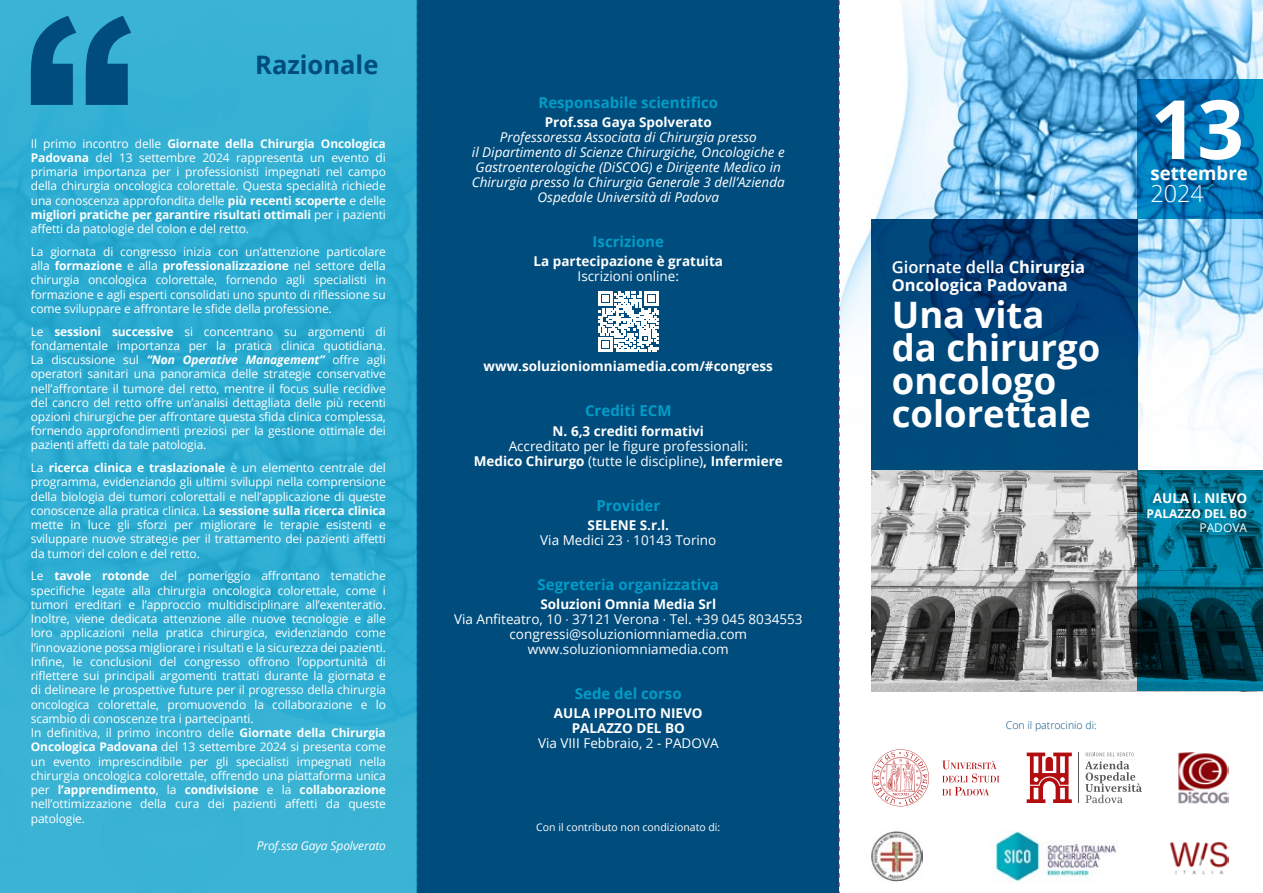
<style>
.page{position:relative;width:1263px;height:893px;background:#fff}
.page>*{position:absolute;margin:0;border:0;box-sizing:border-box;transform-origin:0 0}
.t1{font:700 81.9px "Open Sans";color:#fff}
.t2{font:700 36.45px/33.2px "Open Sans";color:#fff}
.t3{font:700 25.5px "Open Sans";color:#004c7c}
.t4{font:300 23.4px "Open Sans";color:#fff}
.t5{font:700 18.75px "Open Sans";color:#fff}
.t6{font:700 16.5px/17.9px "Open Sans";color:#fff}
.t7{font:700 15px "Open Sans";color:#009dc8}
.t8{font:13.5px/15px "Open Sans";color:#fff;text-align:center}
.t9{font:italic 13.5px/15px "Open Sans";color:#fff;text-align:center}
.t10{font:700 13.5px/15px "Open Sans";color:#fff;text-align:center}
.t11{font:12px/14.2px "Open Sans";letter-spacing:-.01em;color:#fff;text-align:justify}
.t12{font:italic 12px "Open Sans";letter-spacing:-.01em;color:#fff}
.t13{font:700 12px "Open Sans";color:#fff}
.t14{font:10.5px "Open Sans";color:#fff}
.t15{font:300 10.5px "Open Sans";color:#004c7c}
.s1{font-weight:700}
.s2{font-weight:700;font-style:italic}
.s3{font-family:"Gotham"}
.s4{font-weight:600}
</style>
<div class="page">
<div style="left:417px;top:0;width:423px;height:893px;background:#004c7c"></div>
<img style="left:840px;top:0;width:423px;height:470px">
<svg style="left:871px;top:219px;width:266px;height:251px;background:#004377"></svg>
<svg style="left:1137px;top:80px;width:126px;height:139px;background:#0074b4"></svg>
<img style="left:871px;top:470px;width:266px;height:221px">
<svg style="left:417px;top:0;width:1px;height:893px"></svg>
<svg style="left:839px;top:0;width:1px;height:893px"></svg>
<svg style="left:1137px;top:470px;width:126px;height:221px;background:#005871"></svg>
<svg style="left:598px;top:291px;width:60px;height:61px"></svg>
<svg style="left:0;top:0;width:417px;height:893px;background:#2fadd2"></svg>
<svg style="left:31px;top:16px;width:100px;height:89px;background:#14719c"></svg>
<svg style="left:942px;top:760px;width:57px;height:36px"></svg>
<svg style="left:872px;top:749px;width:57px;height:57px"></svg>
<svg style="left:1027px;top:752px;width:45px;height:51px"></svg>
<hr style="left:1078px;top:752px;width:1px;height:51px;background:#575756">
<svg style="left:1085px;top:752px;width:57px;height:51px"></svg>
<img style="left:1178px;top:752px;width:50px;height:52px">
<img style="left:871px;top:830px;width:51px;height:51px">
<img style="left:995px;top:832px;width:121px;height:51px">
<img style="left:1170px;top:842px;width:58px;height:33px">
<h3 class="t3" style="left:255px;top:47px;width:125px">Razionale</h3>
<p class="t11" style="left:31px;top:136px;width:357px">Il primo incontro delle <span class="s1">Giornate della Chirurgia Oncologica Padovana</span> del 13 settembre 2024 rappresenta un evento di primaria importanza per i professionisti impegnati nel campo della chirurgia oncologica colorettale. Questa specialità richiede una conoscenza approfondita delle <span class="s1">più recenti scoperte</span> e delle <span class="s1">migliori pratiche per garantire risultati ottimali</span> per i pazienti affetti da patologie del colon e del retto.</p>
<p class="t11" style="left:31px;top:244px;width:357px">La giornata di congresso inizia con un’attenzione particolare alla <span class="s1">formazione</span> e alla <span class="s1">professionalizzazione</span> nel settore della chirurgia oncologica colorettale, fornendo agli specialisti in formazione e agli esperti consolidati uno spunto di riflessione su come sviluppare e affrontare le sfide della professione.</p>
<p class="t11" style="left:31px;top:324px;width:357px">Le <span class="s1">sessioni successive</span> si concentrano su argomenti di fondamentale importanza per la pratica clinica quotidiana.<br>La discussione sul <span class="s2">“Non Operative Management”</span> offre agli operatori sanitari una panoramica delle strategie conservative nell’affrontare il tumore del retto, mentre il focus sulle recidive del cancro del retto offre un’analisi dettagliata delle più recenti opzioni chirurgiche per affrontare questa sfida clinica complessa, fornendo approfondimenti preziosi per la gestione ottimale dei pazienti affetti da tale patologia.</p>
<p class="t11" style="left:31px;top:460px;width:357px">La <span class="s1">ricerca clinica e traslazionale</span> è un elemento centrale del programma, evidenziando gli ultimi sviluppi nella comprensione della biologia dei tumori colorettali e nell’applicazione di queste conoscenze alla pratica clinica. La <span class="s1">sessione sulla ricerca clinica </span>mette in luce gli sforzi per migliorare le terapie esistenti e sviluppare nuove strategie per il trattamento dei pazienti affetti da tumori del colon e del retto.</p>
<p class="t11" style="left:31px;top:569px;width:357px;text-align:left">Le <span class="s1">tavole rotonde</span> del pomeriggio affrontano tematiche specifiche legate alla chirurgia oncologica colorettale, come i tumori ereditari e l’approccio multidisciplinare all’exenteratio.<br>Inoltre, viene dedicata attenzione alle nuove tecnologie e alle loro applicazioni nella pratica chirurgica, evidenziando come l’innovazione possa migliorare i risultati e la sicurezza dei pazienti.<br>Infine, le conclusioni del congresso offrono l’opportunità di riflettere sui principali argomenti trattati durante la giornata e di delineare le prospettive future per il progresso della chirurgia oncologica colorettale, promuovendo la collaborazione e lo scambio di conoscenze tra i partecipanti.<br>In definitiva, il primo incontro delle <span class="s1">Giornate della Chirurgia Oncologica Padovana</span> del 13 settembre 2024 si presenta come un evento imprescindibile per gli specialisti impegnati nella chirurgia oncologica colorettale, offrendo una piattaforma unica per <span class="s1">l’apprendimento</span>, la <span class="s1">condivisione</span> e la <span class="s1">collaborazione </span>nell’ottimizzazione della cura dei pazienti affetti da queste patologie.</p>
<p class="t12" style="left:257px;top:837px;width:131px">Prof.ssa Gaya Spolverato</p>
<p class="t7" style="left:538px;top:92px;width:181px">Responsabile scientifico</p>
<p class="t10" style="left:545px;top:114px;width:169px">Prof.ssa Gaya Spolverato</p>
<p class="t9" style="left:472px;top:129px;width:314px">Professoressa Associata di Chirurgia presso<br>il Dipartimento di Scienze Chirurgiche, Oncologiche e Gastroenterologiche (DiSCOG) e Dirigente Medico in Chirurgia presso la Chirurgia Generale 3 dell’Azienda Ospedale Università di Padova</p>
<p class="t7" style="left:593px;top:231px;width:73px">Iscrizione</p>
<p class="t10" style="left:534px;top:254px;width:191px">La partecipazione è gratuita</p>
<p class="t8" style="left:578px;top:269px;width:103px">Iscrizioni online:</p>
<p class="t10" style="left:483px;top:359px;width:291px">www.soluzioniomniamedia.com/#congress</p>
<p class="t7" style="left:585px;top:400px;width:88px">Crediti ECM</p>
<p class="t10" style="left:553px;top:423px;width:153px">N. 6,3 crediti formativi</p>
<p class="t8" style="left:474px;top:438px;width:311px">Accreditato per le figure professionali:<br><span class="s1">Medico Chirurgo</span> (tutte le discipline)<span class="s1">, Infermiere</span></p>
<p class="t7" style="left:596px;top:495px;width:65px">Provider</p>
<p class="t8" style="left:540px;top:517px;width:178px"><span class="s1">SELENE S.r.l.<br></span>Via Medici 23 <span class="s3">·</span> 10143 Torino</p>
<p class="t7" style="left:538px;top:574px;width:183px">Segreteria organizzativa</p>
<p class="t8" style="left:454px;top:596px;width:350px"><span class="s1">Soluzioni Omnia Media Srl<br></span>Via Anfiteatro, 10 <span class="s3">·</span> 37121 Verona <span class="s3">·</span> Tel. +39 045 8034553 congressi@soluzioniomniamedia.com www.soluzioniomniamedia.com</p>
<p class="t7" style="left:575px;top:683px;width:108px">Sede del corso</p>
<p class="t10" style="left:554px;top:706px;width:150px">AULA IPPOLITO NIEVO<br>PALAZZO DEL BO</p>
<p class="t8" style="left:538px;top:736px;width:182px">Via VIII Febbraio, 2 - PADOVA</p>
<p class="t14" style="left:536px;top:820px;width:185px">Con il contributo non condizionato di:</p>
<h3 class="t6" style="left:892px;top:258px;width:195px"><span class="s4">Giornate della</span> Chirurgia<br>Oncologica Padovana</h3>
<h2 class="t2" style="left:892px;top:297px;width:210px">Una vita<br>da chirurgo oncologo colorettale</h2>
<h1 class="t1" style="left:1150px;top:71px;width:95px">13</h1>
<h3 class="t5" style="left:1150px;top:159px;width:99px">settembre</h3>
<h3 class="t4" style="left:1150px;top:177px;width:55px">2024</h3>
<p class="t10" style="left:1153px;top:491px;width:96px">AULA I. NIEVO</p>
<p class="t13" style="left:1146px;top:505px;width:102px">PALAZZO DEL BO</p>
<p class="t11" style="left:1199px;top:520px;width:49px">PADOVA</p>
<p class="t15" style="left:1006px;top:718px;width:92px">Con il patrocinio di:</p>
</div>
